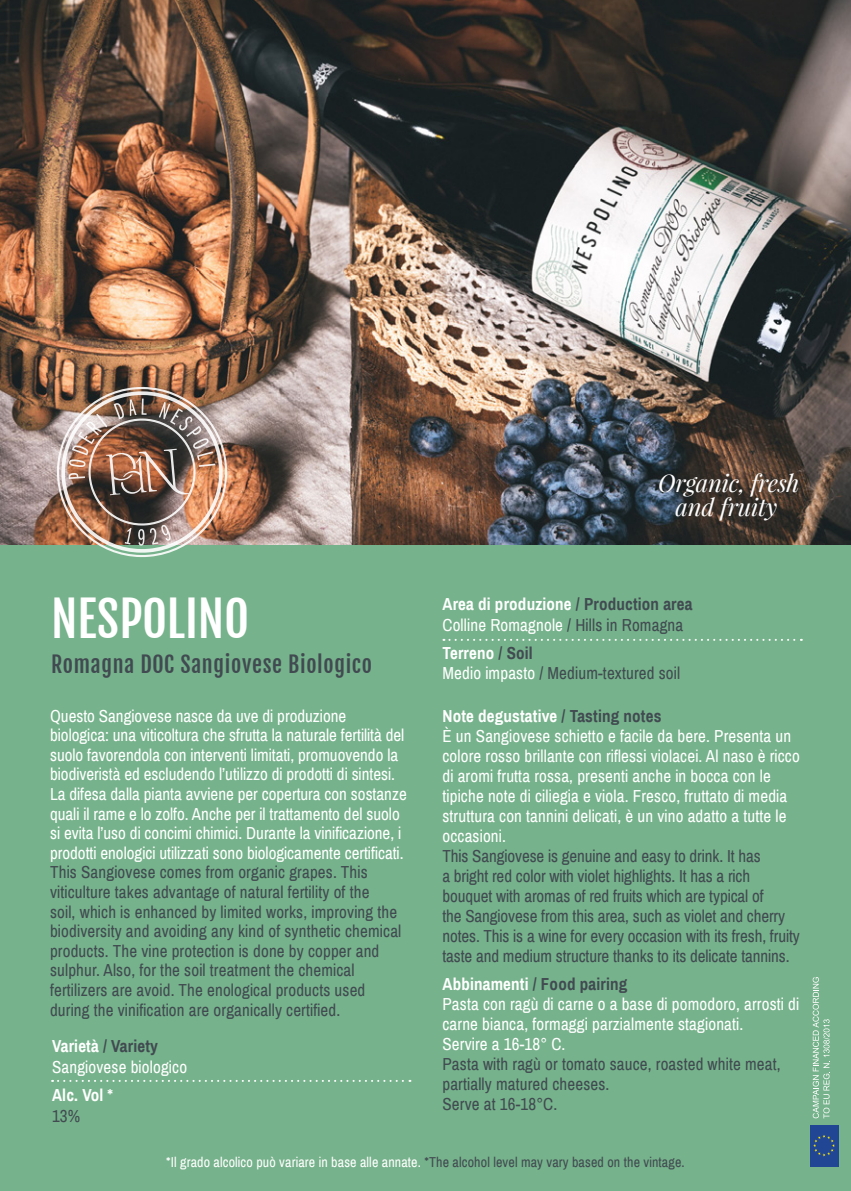
<style>
.page{position:relative;width:851px;height:1191px;background:#fff}
.page>*{position:absolute;margin:0;border:0;box-sizing:border-box;transform-origin:0 0}
.t1{font:48px "Fjalla One";color:#fff}
.t2{font:italic 24px "Playfair Display";letter-spacing:-.01em;color:#fff}
.t3{font:22px "Fjalla One";letter-spacing:.03em;color:#414a51}
.t4{font:17px/19.6px "Archivo Narrow";color:#fff}
.t5{font:17px/19.6px "Archivo Narrow";letter-spacing:.01em;color:#414a51}
.t6{font:700 17px "Archivo Narrow";letter-spacing:.01em;color:#fff}
.t7{font:700 17px "Archivo Narrow";letter-spacing:.01em;color:#414a51}
.t8{font:14px "Archivo Narrow";letter-spacing:.01em;color:#fff}
.s1{color:#414a51}
.s2{color:#fff}
</style>
<div class="page">
<div style="left:0;top:544px;width:850px;height:647px;background:#76b28b"></div>
<div style="left:809px;top:1124px;width:29px;height:42px;background:#214794"></div>
<svg style="left:813px;top:1135px;width:21px;height:21px"></svg>
<svg style="left:812px;top:977px;width:17px;height:141px"></svg>
<svg style="left:52px;top:1079px;width:358px;height:2px"></svg>
<svg style="left:443px;top:639px;width:358px;height:2px"></svg>
<img style="left:0;top:0;width:850px;height:544px">
<img style="left:57px;top:387px;width:170px;height:170px">
<p class="t2" style="left:658px;top:467px;width:143px">Organic, fresh</p>
<p class="t2" style="left:675px;top:491px;width:103px">and fruity</p>
<p class="t1" style="left:51px;top:589px;width:199px">NESPOLINO</p>
<p class="t6" style="left:442px;top:594px;width:251px">Area di produzione <span class="s1">/ Production area</span></p>
<p class="t4" style="left:442px;top:616px;width:242px">Colline Romagnole <span class="s1">/ Hills in Romagna</span></p>
<p class="t6" style="left:442px;top:643px;width:92px">Terreno <span class="s1">/ Soil</span></p>
<p class="t5" style="left:442px;top:664px;width:239px"><span class="s2">Medio impasto</span> / Medium-textured soil</p>
<p class="t3" style="left:51px;top:651px;width:322px">Romagna DOC Sangiovese Biologico</p>
<p class="t4" style="left:50px;top:706px;width:358px">Questo Sangiovese nasce da uve di produzione biologica: una viticoltura che sfrutta la naturale fertilità del suolo favorendola con interventi limitati, promuovendo la biodiveristà ed escludendo l’utilizzo di prodotti di sintesi.<br>La difesa dalla pianta avviene per copertura con sostanze quali il rame e lo zolfo. Anche per il trattamento del suolo si evita l’uso di concimi chimici. Durante la vinificazione, i prodotti enologici utilizzati sono biologicamente certificati.</p>
<p class="t5" style="left:50px;top:863px;width:353px">This Sangiovese comes from organic grapes. This viticulture takes advantage of natural fertility of the<br>soil, which is enhanced by limited works, improving the biodiversity and avoiding any kind of synthetic chemical products. The vine protection is done by copper and sulphur. Also, for the soil treatment the chemical fertilizers are avoid. The enological products used during the vinification are organically certified.</p>
<p class="t7" style="left:52px;top:1035px;width:107px"><span class="s2">Varietà</span> / Variety</p>
<p class="t4" style="left:52px;top:1057px;width:136px">Sangiovese biologico</p>
<p class="t6" style="left:52px;top:1084px;width:62px">Alc. Vol *</p>
<p class="t5" style="left:52px;top:1106px;width:30px">13%</p>
<p class="t6" style="left:442px;top:706px;width:220px">Note degustative <span class="s1">/ Tasting notes</span></p>
<p class="t4" style="left:442px;top:726px;width:359px">È un Sangiovese schietto e facile da bere. Presenta un colore rosso brillante con riflessi violacei. Al naso è ricco di aromi frutta rossa, presenti anche in bocca con le tipiche note di ciliegia e viola. Fresco, fruttato di media struttura con tannini delicati, è un vino adatto a tutte le occasioni.</p>
<p class="t5" style="left:442px;top:846px;width:359px">This Sangiovese is genuine and easy to drink. It has<br>a bright red color with violet highlights. It has a rich bouquet with aromas of red fruits which are typical of<br>the Sangiovese from this area, such as violet and cherry notes. This is a wine for every occasion with its fresh, fruity taste and medium structure thanks to its delicate tannins.</p>
<p class="t7" style="left:442px;top:974px;width:186px"><span class="s2">Abbinamenti</span> / Food pairing</p>
<p class="t4" style="left:442px;top:994px;width:358px">Pasta con ragù di carne o a base di pomodoro, arrosti di carne bianca, formaggi parzialmente stagionati.</p>
<p class="t4" style="left:442px;top:1034px;width:124px">Servire a 16-18° C.</p>
<p class="t5" style="left:442px;top:1054px;width:339px">Pasta with ragù or tomato sauce, roasted white meat, partially matured cheeses.</p>
<p class="t5" style="left:442px;top:1094px;width:116px">Serve at 16-18°C.</p>
<p class="t8" style="left:166px;top:1153px;width:520px">*Il grado alcolico può variare in base alle annate. <span class="s1">*The alcohol level may vary based on the vintage.</span></p>
</div>
